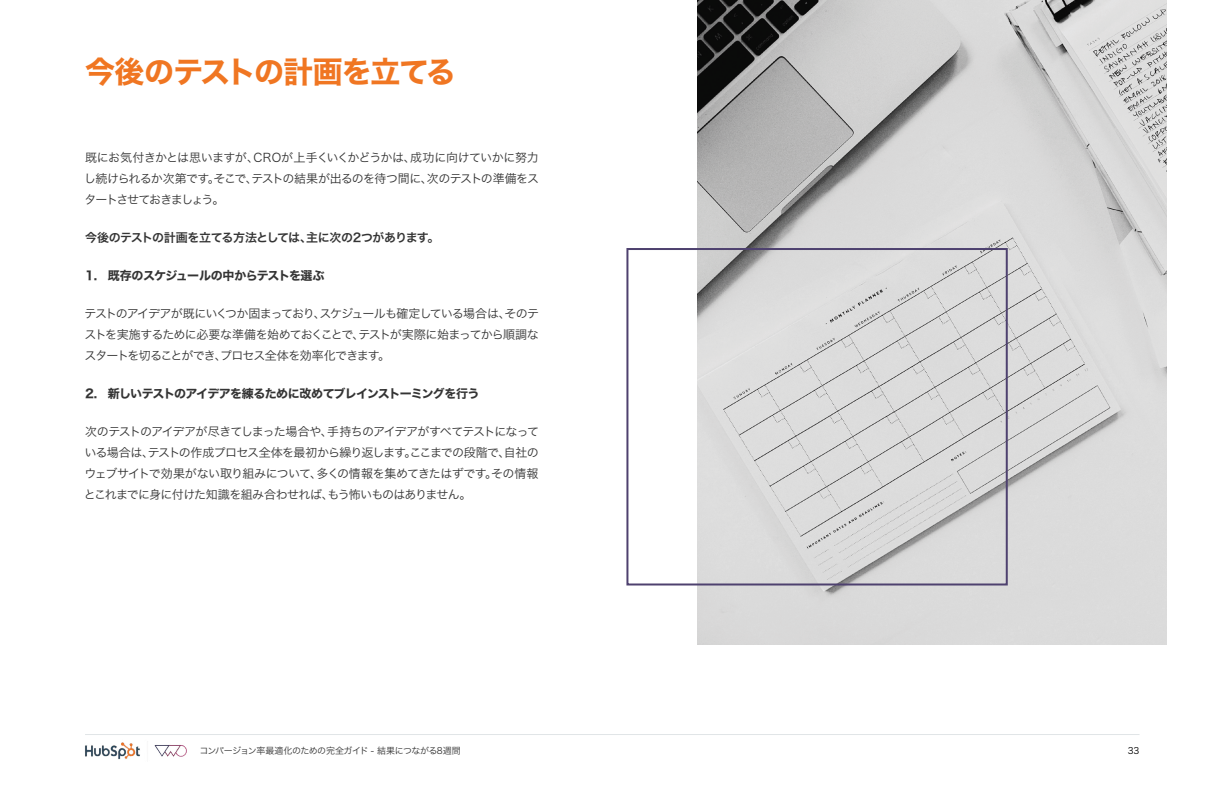
<style>
.page{position:relative;width:1224px;height:792px;background:#fff}
.page>*{position:absolute;margin:0;border:0;box-sizing:border-box;transform-origin:0 0}
.t1{font:30px "Hira Kaku Std W7";letter-spacing:-.035em;color:#f07622}
.t2{font:12px/21px "Hira Kaku Std W3";letter-spacing:-.065em;color:#343434;text-align:justify}
.t3{font:12px "Hira Kaku Std W7";letter-spacing:-.06em;color:#343434}
.t4{font:12px "Hira Kaku Std W6";letter-spacing:-.035em;color:#343434}
.t5{font:9px "Hira Kaku Std W3";letter-spacing:-.05em;color:#343434}
.t6{font:9px "Hira Kaku Std W3";color:#000}
</style>
<div class="page">
<img style="left:85px;top:742px;width:102px;height:18px">
<hr style="left:85px;top:734px;width:1055px;height:1px;background:#e1e5e7">
<img style="left:697px;top:0;width:469px;height:645px">
<div style="left:626px;top:248px;width:382px;height:338px;border:2px solid #4e416f"></div>
<h1 class="t1" style="left:85px;top:48px;width:372px">今後のテストの計画を立てる</h1>
<p class="t2" style="left:84px;top:147px;width:457px">既にお気付きかとは思いますが、CROが上手くいくかどうかは、成功に向けていかに努力し続けられるか次第です。そこで、テストの結果が出るのを待つ間に、次のテストの準備をスタートさせておきましょう。</p>
<p class="t4" style="left:85px;top:229px;width:356px">今後のテストの計画を立てる方法としては、主に次の2つがあります。</p>
<p class="t3" style="left:85px;top:267px;width:241px">1. 既存のスケジュールの中からテストを選ぶ</p>
<p class="t2" style="left:85px;top:303px;width:456px">テストのアイデアが既にいくつか固まっており、スケジュールも確定している場合は、そのテストを実施するために必要な準備を始めておくことで、テストが実際に始まってから順調なスタートを切ることができ、プロセス全体を効率化できます。</p>
<p class="t3" style="left:85px;top:385px;width:396px">2. 新しいテストのアイデアを練るために改めてブレインストーミングを行う</p>
<p class="t2" style="left:84px;top:421px;width:457px">次のテストのアイデアが尽きてしまった場合や、手持ちのアイデアがすべてテストになっている場合は、テストの作成プロセス全体を最初から繰り返します。ここまでの段階で、自社のウェブサイトで効果がない取り組みについて、多くの情報を集めてきたはずです。その情報とこれまでに身に付けた知識を組み合わせれば、もう怖いものはありません。</p>
<p class="t5" style="left:199px;top:744px;width:263px">コンバージョン率最適化のための完全ガイド - 結果につながる8週間</p>
<p class="t6" style="left:1128px;top:744px;width:13px">33</p>
</div>
